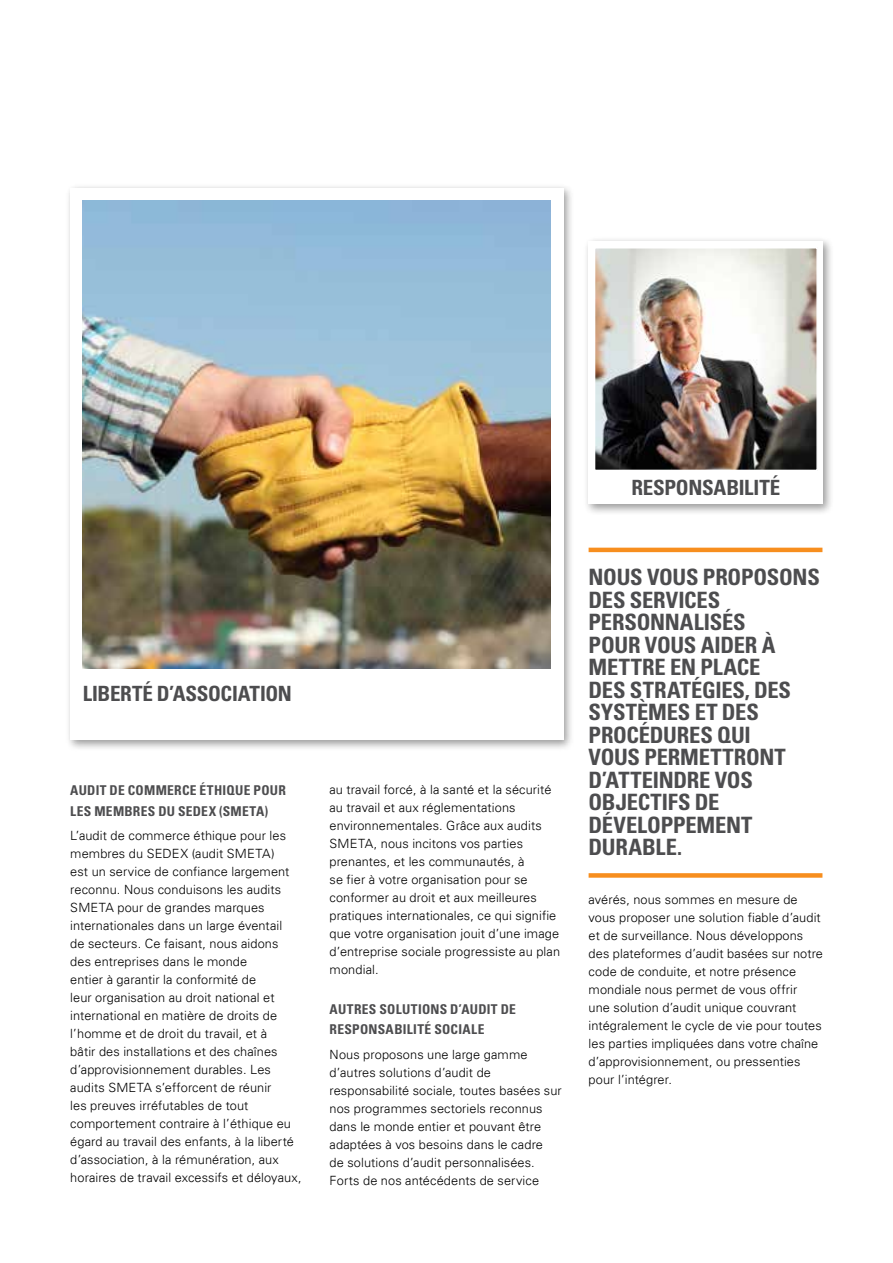
<style>
.page{position:relative;width:893px;height:1263px;background:#fff}
.page>*{position:absolute;margin:0;border:0;box-sizing:border-box;transform-origin:0 0}
.t1{font:700 condensed 22.5px "Univers LT";letter-spacing:.005em;color:#4d4d4f}
.t2{font:700 condensed 21px "Univers LT";letter-spacing:-.01em;color:#4d4d4f}
.t3{font:700 condensed 13.5px "Univers LT";letter-spacing:.035em;color:#4d4d4f}
.t4{font:300 12.75px/18px "Univers LT";letter-spacing:.005em;color:#000}
</style>
<div class="page">
<div style="left:583px;top:237px;width:251px;height:278px;background:#000;opacity:.4"></div>
<div style="left:589px;top:242px;width:234px;height:262px;background:#fff"></div>
<img style="left:597px;top:250px;width:218px;height:218px">
<div style="left:594px;top:247px;width:224px;height:224px;border:2px solid #fff"></div>
<div style="left:596px;top:470px;width:219px;height:32px;background:#fff"></div>
<div style="left:65px;top:183px;width:509px;height:568px;background:#000;opacity:.4"></div>
<div style="left:70px;top:188px;width:493px;height:552px;background:#fff"></div>
<img style="left:83px;top:201px;width:468px;height:468px">
<hr style="left:589px;top:548px;width:233px;height:4px;background:#f78e1e">
<div style="left:589px;top:873px;width:233px;height:5px;background:#f78e1e"></div>
<h2 class="t2" style="left:631px;top:474px;width:151px">RESPONSABILITÉ</h2>
<h2 class="t2" style="left:83px;top:680px;width:211px">LIBERTÉ D’ASSOCIATION</h2>
<p class="t3" style="left:70px;top:782px;width:9px">AUDIT</p>
<p class="t3" style="left:110px;top:782px;width:28px">DE COMMERCE</p>
<p class="t3" style="left:200px;top:782px;width:8px">ÉTHI</p>
<p class="t3" style="left:227px;top:782px;width:36px">QUE POUR</p>
<p class="t3" style="left:70px;top:802px;width:34px">LES MEMBRES</p>
<p class="t3" style="left:158px;top:802px;width:29px">DU SEDEX</p>
<p class="t3" style="left:219px;top:802px;width:13px">(SMETA</p>
<p class="t3" style="left:265px;top:802px;width:5px">)</p>
<p class="t4" style="left:70px;top:827px;width:233px">L’audit de commerce éthique pour les membres du SEDEX (audit SMETA)<br>est un service de confiance largement reconnu. Nous conduisons les audits SMETA pour de grandes marques internationales dans un large éventail<br>de secteurs. Ce faisant, nous aidons des entreprises dans le monde<br>entier à garantir la conformité de<br>leur organisation au droit national et international en matière de droits de l’homme et de droit du travail, et à<br>bâtir des installations et des chaînes d’approvisionnement durables. Les audits SMETA s’efforcent de réunir<br>les preuves irréfutables de tout comportement contraire à l’éthique eu égard au travail des enfants, à la liberté d’association, à la rémunération, aux horaires de travail excessifs et déloyaux,</p>
<p class="t4" style="left:330px;top:780px;width:232px">au travail forcé, à la santé et la sécurité au travail et aux réglementations environnementales. Grâce aux audits SMETA, nous incitons vos parties prenantes, et les communautés, à<br>se fier à votre organisation pour se conformer au droit et aux meilleures pratiques internationales, ce qui signifie que votre organisation jouit d’une image d’entreprise sociale progressiste au plan mondial.</p>
<p class="t3" style="left:330px;top:1000px;width:9px">AUTRES</p>
<p class="t3" style="left:379px;top:1000px;width:31px">SOLUTIONS</p>
<p class="t3" style="left:450px;top:1000px;width:20px">D’AUDIT</p>
<p class="t3" style="left:501px;top:1000px;width:8px">DE</p>
<p class="t3" style="left:330px;top:1021px;width:9px">RESPONSABI</p>
<p class="t3" style="left:407px;top:1021px;width:36px">LITÉ SOCIA</p>
<p class="t3" style="left:471px;top:1021px;width:13px">LE</p>
<p class="t4" style="left:330px;top:1045px;width:234px">Nous proposons une large gamme d’autres solutions d’audit de responsabilité sociale, toutes basées sur nos programmes sectoriels reconnus dans le monde entier et pouvant être adaptées à vos besoins dans le cadre<br>de solutions d’audit personnalisées.<br>Forts de nos antécédents de service</p>
<h1 class="t1" style="left:589px;top:563px;width:14px">NOUS</h1>
<h1 class="t1" style="left:647px;top:563px;width:14px">VOUS</h1>
<h1 class="t1" style="left:703px;top:563px;width:14px">PROPOSONS</h1>
<h1 class="t1" style="left:589px;top:586px;width:13px">DES</h1>
<h1 class="t1" style="left:630px;top:586px;width:13px">SERVICES</h1>
<h1 class="t1" style="left:589px;top:608px;width:14px">PERSONNA</h1>
<h1 class="t1" style="left:694px;top:608px;width:22px">LISÉS</h1>
<h1 class="t1" style="left:589px;top:631px;width:14px">POUR</h1>
<h1 class="t1" style="left:645px;top:631px;width:14px">VOUS</h1>
<h1 class="t1" style="left:701px;top:631px;width:13px">AIDER</h1>
<h1 class="t1" style="left:762px;top:631px;width:15px">À</h1>
<h1 class="t1" style="left:589px;top:653px;width:14px">METTRE</h1>
<h1 class="t1" style="left:670px;top:653px;width:67px">EN PLACE</h1>
<h1 class="t1" style="left:589px;top:676px;width:13px">DES</h1>
<h1 class="t1" style="left:630px;top:676px;width:13px">STRATÉ</h1>
<h1 class="t1" style="left:702px;top:676px;width:65px">GIES, DES</h1>
<h1 class="t1" style="left:589px;top:698px;width:74px">SYSTÈMES</h1>
<h1 class="t1" style="left:695px;top:698px;width:40px">ET DES</h1>
<h1 class="t1" style="left:589px;top:721px;width:14px">PROCÉDURES</h1>
<h1 class="t1" style="left:717px;top:721px;width:24px">QUI</h1>
<h1 class="t1" style="left:589px;top:743px;width:14px">VOUS</h1>
<h1 class="t1" style="left:644px;top:743px;width:14px">PERMETTRONT</h1>
<h1 class="t1" style="left:589px;top:766px;width:30px">D’ATTEINDRE</h1>
<h1 class="t1" style="left:715px;top:766px;width:14px">VOS</h1>
<h1 class="t1" style="left:589px;top:788px;width:49px">OBJECTI</h1>
<h1 class="t1" style="left:668px;top:788px;width:40px">FS DE</h1>
<h1 class="t1" style="left:589px;top:811px;width:13px">DÉVE</h1>
<h1 class="t1" style="left:637px;top:811px;width:25px">LOPPEMENT</h1>
<h1 class="t1" style="left:588px;top:833px;width:14px">DURAB</h1>
<h1 class="t1" style="left:655px;top:833px;width:28px">LE.</h1>
<p class="t4" style="left:589px;top:890px;width:236px">avérés, nous sommes en mesure de vous proposer une solution fiable d’audit et de surveillance. Nous développons des plateformes d’audit basées sur notre code de conduite, et notre présence mondiale nous permet de vous offrir<br>une solution d’audit unique couvrant intégralement le cycle de vie pour toutes les parties impliquées dans votre chaîne d’approvisionnement, ou pressenties pour l’intégrer.</p>
</div>
